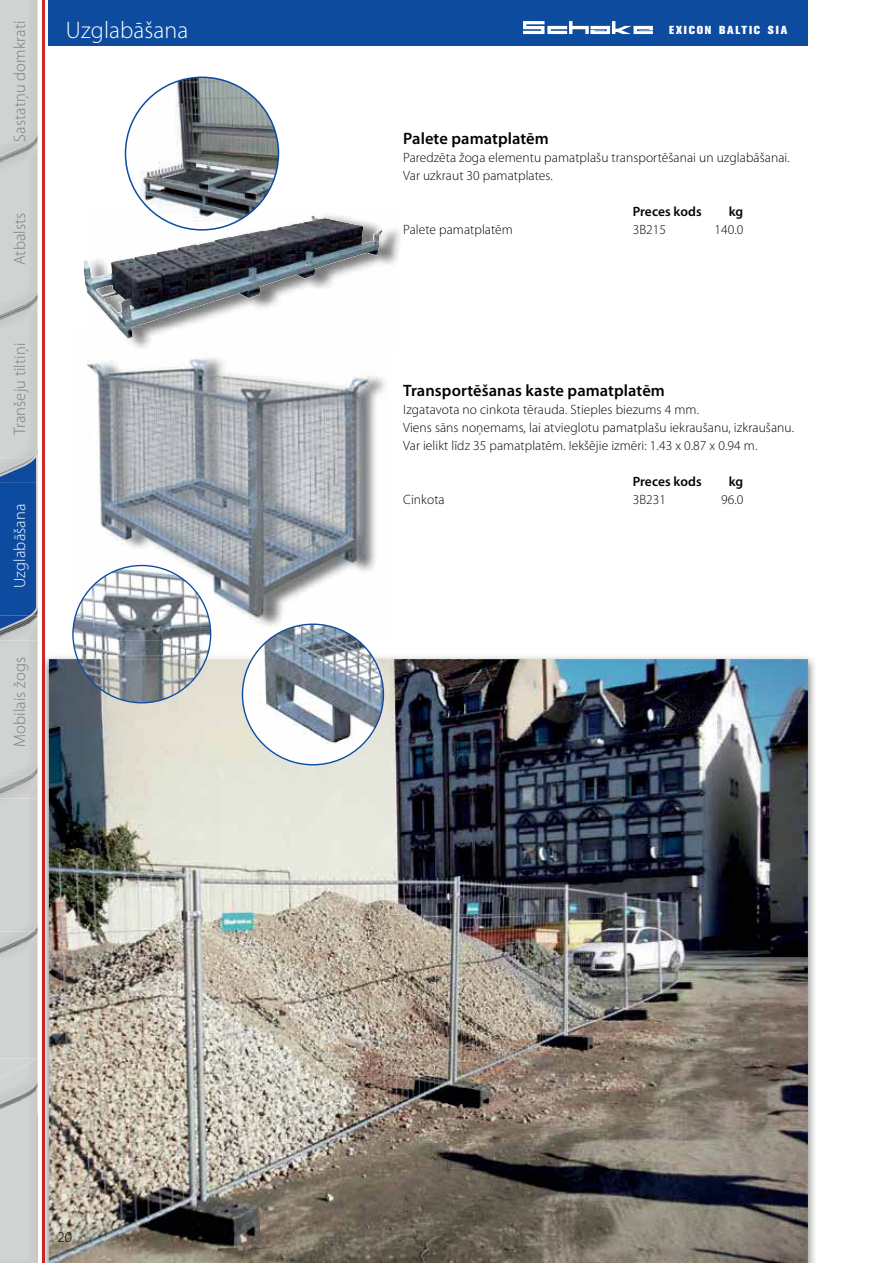
<style>
.page{position:relative;width:893px;height:1263px;background:#fff}
.page>*{position:absolute;margin:0;border:0;box-sizing:border-box;transform-origin:0 0}
.t1{font:300 24px "Myriad Pro";letter-spacing:.005em;color:#fff}
.t2{font:300 16.5px "Myriad Pro";letter-spacing:.005em;color:#7a7d7e}
.t3{font:600 16.5px "Myriad Pro";letter-spacing:.005em;color:#000401}
.t4{font:300 16.5px "Myriad Pro";letter-spacing:.005em;color:#fff}
.t5{font:300 15px "Myriad Pro";color:#000401}
.t6{font:300 13.5px/18px "Myriad Pro";letter-spacing:.005em;color:#000401}
.t7{font:600 13.5px "Myriad Pro";color:#000401}
.t8{font:800 11.55px "Akzidenz Grotesk BQ";letter-spacing:.155em;color:#fff}
</style>
<div class="page">
<img style="left:0;top:1104px;width:36px;height:10px">
<img style="left:36px;top:958px;width:2px;height:156px">
<img style="left:0;top:0;width:36px;height:1081px">
<img style="left:0;top:1058px;width:23px;height:8px">
<img style="left:0;top:1066px;width:23px;height:12px">
<svg style="left:23px;top:1054px;width:15px;height:27px"></svg>
<img style="left:0;top:1081px;width:36px;height:23px">
<img style="left:36px;top:1058px;width:2px;height:27px">
<img style="left:0;top:932px;width:38px;height:26px">
<img style="left:31px;top:798px;width:7px;height:133px">
<img style="left:0;top:931px;width:33px;height:17px">
<svg style="left:32px;top:925px;width:6px;height:7px"></svg>
<img style="left:0;top:782px;width:38px;height:16px">
<svg style="left:23px;top:766px;width:15px;height:16px"></svg>
<img style="left:0;top:775px;width:29px;height:14px">
<img style="left:29px;top:325px;width:9px;height:125px">
<img style="left:0;top:305px;width:38px;height:20px">
<img style="left:0;top:300px;width:29px;height:13px">
<img style="left:29px;top:167px;width:9px;height:125px">
<svg style="left:23px;top:292px;width:15px;height:13px"></svg>
<img style="left:0;top:147px;width:38px;height:20px">
<img style="left:0;top:142px;width:29px;height:14px">
<img style="left:29px;top:0;width:9px;height:135px">
<svg style="left:23px;top:135px;width:15px;height:12px"></svg>
<div style="left:49px;top:0;width:759px;height:45px;background:#0d4b9f"></div>
<svg style="left:523px;top:21px;width:130px;height:13px"></svg>
<img style="left:0;top:620px;width:38px;height:21px">
<img style="left:0;top:616px;width:29px;height:13px">
<img style="left:13px;top:505px;width:16px;height:82px">
<svg style="left:23px;top:450px;width:15px;height:8px"></svg>
<img style="left:29px;top:483px;width:9px;height:125px">
<svg style="left:23px;top:608px;width:15px;height:12px"></svg>
<img style="left:0;top:458px;width:38px;height:25px">
<hr style="left:42px;top:0;width:3px;height:1263px;background:#ce2827">
<img style="left:45px;top:655px;width:31px;height:608px">
<img style="left:371px;top:655px;width:444px;height:50px">
<img style="left:808px;top:705px;width:7px;height:558px">
<img style="left:76px;top:655px;width:178px;height:4px">
<img style="left:49px;top:659px;width:759px;height:604px">
<img style="left:152px;top:212px;width:248px;height:53px">
<img style="left:84px;top:215px;width:299px;height:113px">
<img style="left:125px;top:77px;width:153px;height:153px;border-radius:50%">
<img style="left:72px;top:356px;width:313px;height:284px">
<img style="left:127px;top:328px;width:46px;height:20px">
<img style="left:118px;top:328px;width:14px;height:10px">
<img style="left:210px;top:565px;width:125px;height:63px">
<img style="left:252px;top:709px;width:131px;height:56px">
<img style="left:242px;top:624px;width:141px;height:141px;border-radius:50%">
<img style="left:73px;top:585px;width:138px;height:70px">
<img style="left:78px;top:659px;width:128px;height:44px">
<img style="left:94px;top:565px;width:116px;height:63px">
<h1 class="t1" style="left:66px;top:20px;width:124px">Uzglabāšana</h1>
<p class="t2" style="left:13px;top:142px;width:123px;rotate:-90deg">Sastatņu domkrati</p>
<p class="t8" style="left:669px;top:26px;width:120px">EXICON BALTIC SIA</p>
<p class="t3" style="left:403px;top:132px;width:147px">Palete pamatplatēm</p>
<p class="t6" style="left:403px;top:150px;width:388px">Paredzēta žoga elementu pamatplašu transportēšanai un uzglabāšanai.<br>Var uzkraut 30 pamatplates.</p>
<p class="t7" style="left:633px;top:206px;width:70px">Preces kods</p>
<p class="t7" style="left:729px;top:206px;width:16px">kg</p>
<p class="t6" style="left:403px;top:222px;width:111px">Palete pamatplatēm</p>
<p class="t6" style="left:633px;top:222px;width:35px">3B215</p>
<p class="t6" style="left:714px;top:222px;width:30px">140.0</p>
<p class="t2" style="left:13px;top:265px;width:54px;rotate:-90deg">Atbalsts</p>
<p class="t2" style="left:13px;top:435px;width:94px;rotate:-90deg">Tranšeju tiltiņi</p>
<p class="t4" style="left:13px;top:588px;width:86px;rotate:-90deg">Uzglabāšana</p>
<p class="t2" style="left:13px;top:747px;width:91px;rotate:-90deg">Mobilais žogs</p>
<p class="t5" style="left:57px;top:1231px;width:16px">20</p>
<p class="t3" style="left:403px;top:384px;width:263px">Transportēšanas kaste pamatplatēm</p>
<p class="t6" style="left:403px;top:402px;width:392px">Izgatavota no cinkota tērauda. Stieples biezums 4 mm.<br>Viens sāns noņemams, lai atvieglotu pamatplašu iekraušanu, izkraušanu.<br>Var ielikt līdz 35 pamatplatēm. Iekšējie izmēri: 1.43 x 0.87 x 0.94 m.</p>
<p class="t7" style="left:633px;top:476px;width:70px">Preces kods</p>
<p class="t7" style="left:729px;top:476px;width:16px">kg</p>
<p class="t6" style="left:403px;top:492px;width:43px">Cinkota</p>
<p class="t6" style="left:633px;top:492px;width:35px">3B231</p>
<p class="t6" style="left:721px;top:492px;width:24px">96.0</p>
</div>
